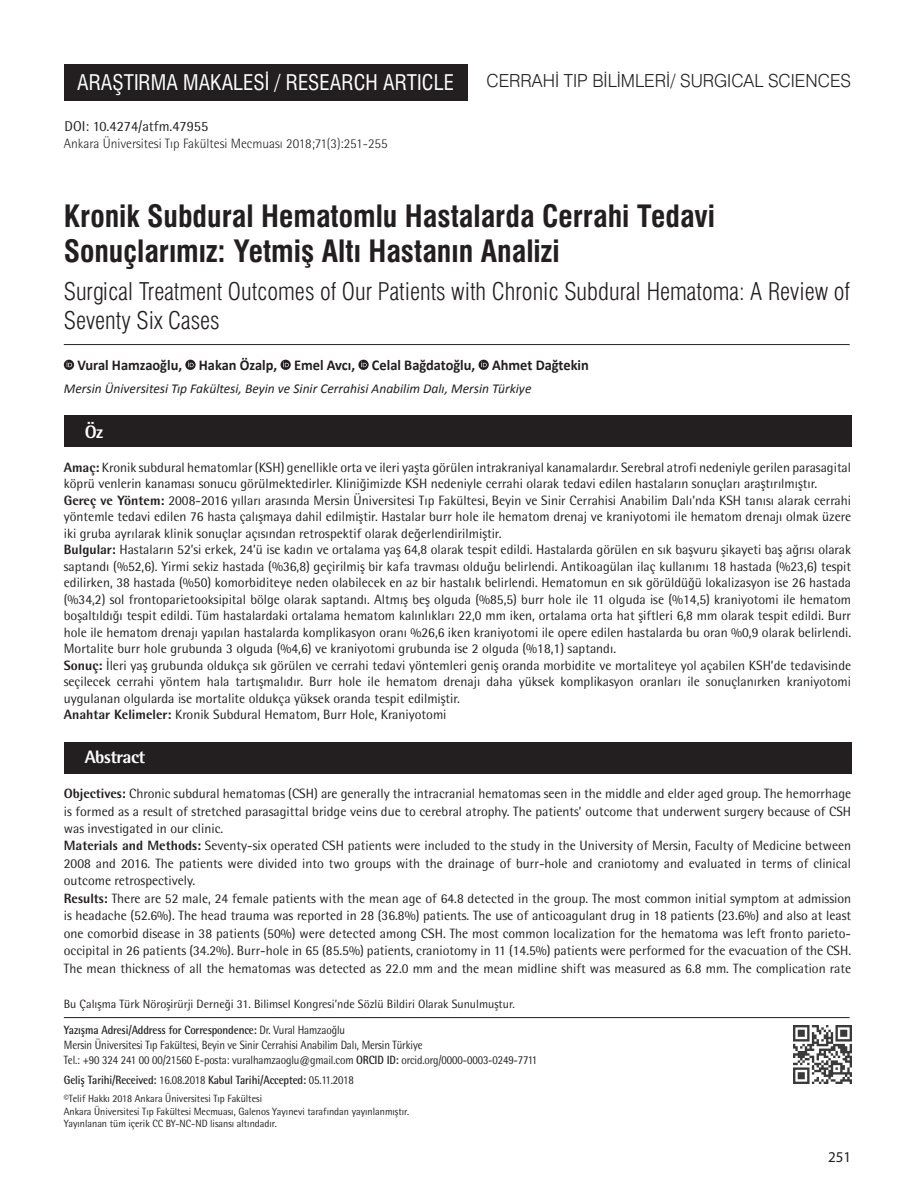
<style>
.page{position:relative;width:915px;height:1191px;background:#fff}
.page>*{position:absolute;margin:0;border:0;box-sizing:border-box;transform-origin:0 0}
.t1{font:30px/34.5px "Swiss Condensed Bold Tr";color:#231f20}
.t2{font:24px/28.8px "Swiss Condensed Light Tr";color:#231f20}
.t3{font:21px "Swiss Condensed Tr";color:#fff}
.t4{font:18px "Swiss Light Tr";color:#231f20}
.t5{font:800 18px "Rotis Semi Sans Std";letter-spacing:-.025em;color:#fff}
.t6{font:700 15px "Calibri";color:#231f20;scale:.96 1}
.t7{font:15px "Myriad Pro";color:#231f20}
.t8{font:14.25px "Rotis Semi Sans Std";color:#231f20}
.t9{font:13.5px/16.5px "Rotis Semi Sans Std";color:#231f20}
.t10{font:italic 13.5px "Calibri";color:#231f20}
.t11{font:300 13.5px "Rotis Semi Sans Std";color:#231f20}
.t12{font:12px/15px "Rotis Semi Sans Std";letter-spacing:-.01em;color:#231f20;scale:.9 1}
.t13{font:12px "Rotis Semi Sans Std";letter-spacing:-.01em;color:#231f20}
.t14{font:700 12px "Rotis Semi Sans Std";letter-spacing:-.01em;color:#231f20;scale:.9 1}
.t15{font:10.5px/12.6px "Rotis Semi Sans Std";color:#231f20;scale:.95 1}
.s1{font-weight:800}
.s2{font-weight:700}
.s3{font-weight:400}
</style>
<div class="page">
<hr style="left:64px;top:344px;width:785px;height:1px;background:#231f20">
<div style="left:64px;top:64px;width:403px;height:37px;background:#231f20"></div>
<hr style="left:64px;top:1017px;width:785px;height:1px;background:#231f20">
<img style="left:793px;top:1025px;width:57px;height:58px">
<div style="left:64px;top:742px;width:786px;height:31px;background:#231f20"></div>
<div style="left:64px;top:416px;width:786px;height:31px;background:#231f20"></div>
<svg style="left:64px;top:360px;width:10px;height:10px"></svg>
<svg style="left:67px;top:361px;width:5px;height:6px"></svg>
<svg style="left:185px;top:360px;width:10px;height:10px"></svg>
<svg style="left:188px;top:361px;width:5px;height:6px"></svg>
<svg style="left:280px;top:360px;width:11px;height:10px"></svg>
<svg style="left:283px;top:361px;width:6px;height:6px"></svg>
<svg style="left:358px;top:360px;width:10px;height:10px"></svg>
<svg style="left:361px;top:361px;width:5px;height:6px"></svg>
<svg style="left:478px;top:360px;width:10px;height:10px"></svg>
<svg style="left:481px;top:361px;width:5px;height:6px"></svg>
<h3 class="t3" style="left:77px;top:70px;width:378px">ARAŞTIRMA MAKALESİ / RESEARCH ARTICLE</h3>
<p class="t8" style="left:65px;top:117px;width:145px">DOI: 10.4274/atfm.47955</p>
<p class="t11" style="left:64px;top:136px;width:325px">Ankara Üniversitesi Tıp Fakültesi Mecmuası 2018;71(3):251-255</p>
<h3 class="t4" style="left:486px;top:70px;width:366px">CERRAHİ TIP BİLİMLERİ/ SURGICAL SCIENCES</h3>
<h1 class="t1" style="left:64px;top:199px;width:652px">Kronik Subdural Hematomlu Hastalarda Cerrahi Tedavi<br>Sonuçlarımız: Yetmiş Altı Hastanın Analizi</h1>
<h2 class="t2" style="left:64px;top:277px;width:787px">Surgical Treatment Outcomes of Our Patients with Chronic Subdural Hematoma: A Review of<br>Seventy Six Cases</h2>
<p class="t6" style="left:77px;top:355px;width:534px">Vural Hamzaoğlu, Hakan Özalp, Emel Avcı, Celal Bağdatoğlu, Ahmet Dağtekin</p>
<p class="t10" style="left:64px;top:379px;width:469px">Mersin Üniversitesi Tıp Fakültesi, Beyin ve Sinir Cerrahisi Anabilim Dalı, Mersin Türkiye</p>
<h3 class="t5" style="left:85px;top:420px;width:20px">Öz</h3>
<p class="t9" style="left:64px;top:458px;width:788px"><span class="s1">Amaç:</span> Kronik subdural hematomlar (KSH) genellikle orta ve ileri yaşta görülen intrakraniyal kanamalardır. Serebral atrofi nedeniyle gerilen parasagital köprü venlerin kanaması sonucu görülmektedirler. Kliniğimizde KSH nedeniyle cerrahi olarak tedavi edilen hastaların sonuçları araştırılmıştır.<br><span class="s1">Gereç ve Yöntem:</span> 2008-2016 yılları arasında Mersin Üniversitesi Tıp Fakültesi, Beyin ve Sinir Cerrahisi Anabilim Dalı’nda KSH tanısı alarak cerrahi yöntemle tedavi edilen 76 hasta çalışmaya dahil edilmiştir. Hastalar burr hole ile hematom drenaj ve kraniyotomi ile hematom drenajı olmak üzere iki gruba ayrılarak klinik sonuçlar açısından retrospektif olarak değerlendirilmiştir.<br><span class="s1">Bulgular:</span> Hastaların 52’si erkek, 24’ü ise kadın ve ortalama yaş 64,8 olarak tespit edildi. Hastalarda görülen en sık başvuru şikayeti baş ağrısı olarak saptandı (%52,6). Yirmi sekiz hastada (%36,8) geçirilmiş bir kafa travması olduğu belirlendi. Antikoagülan ilaç kullanımı 18 hastada (%23,6) tespit edilirken, 38 hastada (%50) komorbiditeye neden olabilecek en az bir hastalık belirlendi. Hematomun en sık görüldüğü lokalizasyon ise 26 hastada (%34,2) sol frontoparietooksipital bölge olarak saptandı. Altmış beş olguda (%85,5) burr hole ile 11 olguda ise (%14,5) kraniyotomi ile hematom boşaltıldığı tespit edildi. Tüm hastalardaki ortalama hematom kalınlıkları 22,0 mm iken, ortalama orta hat şiftleri 6,8 mm olarak tespit edildi. Burr hole ile hematom drenajı yapılan hastalarda komplikasyon oranı %26,6 iken kraniyotomi ile opere edilen hastalarda bu oran %0,9 olarak belirlendi.<br>Mortalite burr hole grubunda 3 olguda (%4,6) ve kraniyotomi grubunda ise 2 olguda (%18,1) saptandı.<br><span class="s1">Sonuç:</span> İleri yaş grubunda oldukça sık görülen ve cerrahi tedavi yöntemleri geniş oranda morbidite ve mortaliteye yol açabilen KSH’de tedavisinde seçilecek cerrahi yöntem hala tartışmalıdır. Burr hole ile hematom drenajı daha yüksek komplikasyon oranları ile sonuçlanırken kraniyotomi uygulanan olgularda ise mortalite oldukça yüksek oranda tespit edilmiştir.<br><span class="s1">Anahtar Kelimeler:</span> Kronik Subdural Hematom, Burr Hole, Kraniyotomi</p>
<h3 class="t5" style="left:85px;top:745px;width:62px">Abstract</h3>
<p class="t9" style="left:64px;top:784px;width:788px;line-height:17.5px"><span class="s1">Objectives:</span> Chronic subdural hematomas (CSH) are generally the intracranial hematomas seen in the middle and elder aged group. The hemorrhage is formed as a result of stretched parasagittal bridge veins due to cerebral atrophy. The patients’ outcome that underwent surgery because of CSH was investigated in our clinic.<br><span class="s1">Materials and Methods:</span> Seventy-six operated CSH patients were included to the study in the University of Mersin, Faculty of Medicine between 2008 and 2016. The patients were divided into two groups with the drainage of burr-hole and craniotomy and evaluated in terms of clinical outcome retrospectively.<br><span class="s1">Results:</span> There are 52 male, 24 female patients with the mean age of 64.8 detected in the group. The most common initial symptom at admission is headache (52.6%). The head trauma was reported in 28 (36.8%) patients. The use of anticoagulant drug in 18 patients (23.6%) and also at least one comorbid disease in 38 patients (50%) were detected among CSH. The most common localization for the hematoma was left fronto parieto&shy;occipital in 26 patients (34.2%). Burr-hole in 65 (85.5%) patients, craniotomy in 11 (14.5%) patients were performed for the evacuation of the CSH.<br>The mean thickness of all the hematomas was detected as 22.0 mm and the mean midline shift was measured as 6.8 mm. The complication rate</p>
<p class="t13" style="left:64px;top:996px;width:452px">Bu Çalışma Türk Nöroşirürji Derneği 31. Bilimsel Kongresi’nde Sözlü Bildiri Olarak Sunulmuştur.</p>
<p class="t12" style="left:64px;top:1022px;width:527px"><span class="s2">Yazışma Adresi/Address for Correspondence:</span> Dr. Vural Hamzaoğlu<br>Mersin Üniversitesi Tıp Fakültesi, Beyin ve Sinir Cerrahisi Anabilim Dalı, Mersin Türkiye<br>Tel.: +90 324 241 00 00/21560 E-posta: vuralhamzaoglu@gmail.com <span class="s2">ORCID ID:</span> orcid.org/0000-0003-0249-7711</p>
<p class="t14" style="left:64px;top:1072px;width:324px">Geliş Tarihi/Received: <span class="s3">16.08.2018</span> Kabul Tarihi/Accepted: <span class="s3">05.11.2018</span></p>
<p class="t15" style="left:64px;top:1092px;width:365px">©️Telif Hakkı 2018 Ankara Üniversitesi Tıp Fakültesi<br>Ankara Üniversitesi Tıp Fakültesi Mecmuası, Galenos Yayınevi tarafından yayınlanmıştır.<br>Yayınlanan tüm içerik CC BY-NC-ND lisansı altındadır.</p>
<p class="t7" style="left:827px;top:1147px;width:25px">251</p>
</div>
